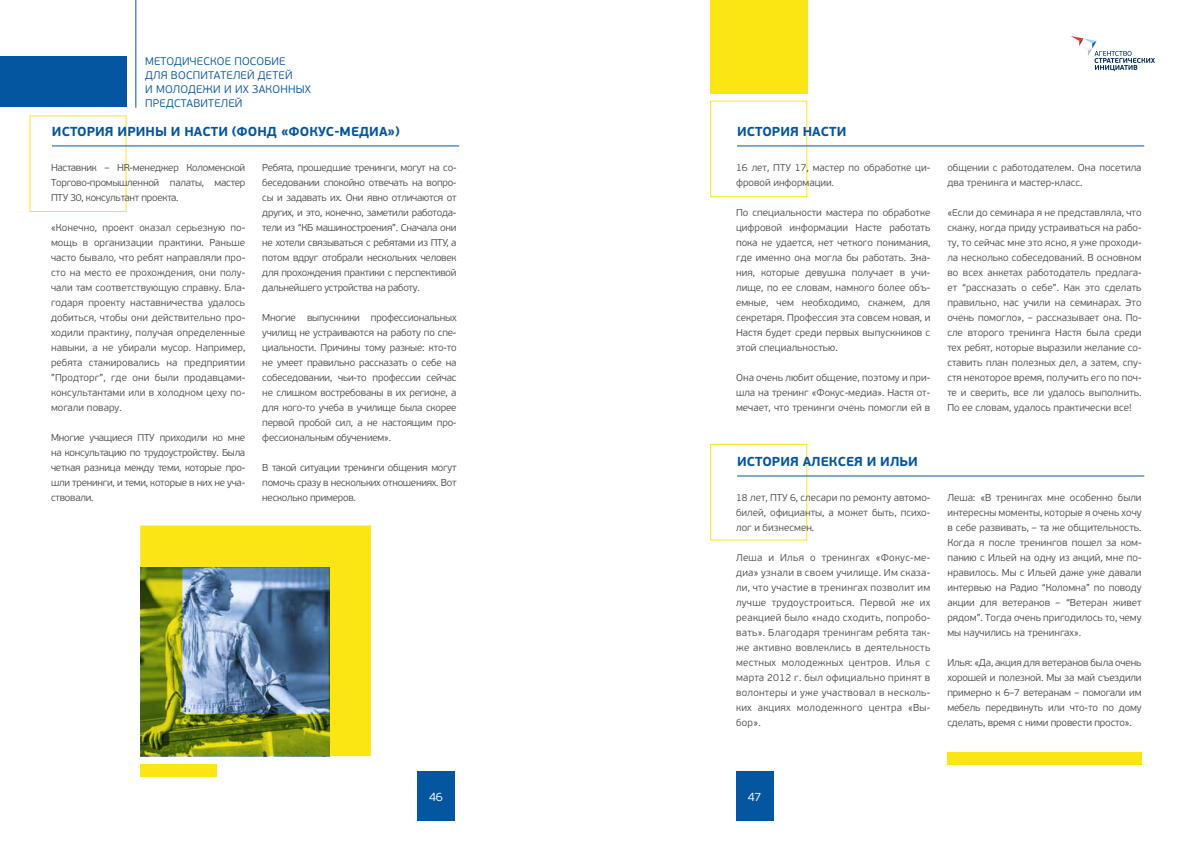
<style>
.page{position:relative;width:1191px;height:842px;background:#fff}
.page>*{position:absolute;margin:0;border:0;box-sizing:border-box;transform-origin:0 0}
.t1{font:700 13px "PF Beau Sans Pro";color:#0456a0}
.t2{font:300 12px "PF Beau Sans Pro";color:#fff}
.t3{font:300 11px/14px "PF Beau Sans Pro";letter-spacing:.02em;color:#0456a0}
.t4{font:300 10px/15px "PF Beau Sans Pro";color:#4a4a49;text-align:justify}
</style>
<div class="page">
<div style="left:710px;top:444px;width:97px;height:96px;border:1px solid #fbe614"></div>
<div style="left:710px;top:101px;width:97px;height:96px;border:1px solid #fbe614"></div>
<hr style="left:52px;top:145px;width:407px;height:1px;background:#0456a0">
<hr style="left:737px;top:145px;width:407px;height:1px;background:#0456a0">
<hr style="left:737px;top:475px;width:407px;height:1px;background:#0456a0">
<svg style="left:140px;top:525px;width:231px;height:231px;background:#9ea750"></svg>
<div style="left:140px;top:764px;width:77px;height:13px;background:#fbe614"></div>
<div style="left:947px;top:752px;width:194px;height:13px;background:#fbe614"></div>
<div style="left:710px;top:0;width:97px;height:93px;background:#fbe614"></div>
<div style="left:0;top:56px;width:126px;height:51px;background:#0456a0"></div>
<hr style="left:135px;top:0;width:1px;height:108px;background:#0456a0">
<svg style="left:1071px;top:36px;width:84px;height:35px"></svg>
<div style="left:417px;top:771px;width:37px;height:50px;background:#0456a0"></div>
<div style="left:736px;top:771px;width:37px;height:50px;background:#0456a0"></div>
<p class="t3" style="left:145px;top:54px;width:167px">Методическое пособие<br>для воспитателей детей<br>и молодежи и их законных представителей</p>
<h1 class="t1" style="left:52px;top:123px;width:349px">История Ирины и Насти (Фонд «Фокус-медиа»)</h1>
<h1 class="t1" style="left:737px;top:123px;width:111px">История Насти</h1>
<p class="t4" style="left:51px;top:160px;width:196px">Наставник – HR-менеджер Коломенской Торгово-промышленной палаты, мастер ПТУ 30, консультант проекта.</p>
<p class="t4" style="left:51px;top:220px;width:196px">«Конечно, проект оказал серьезную по&shy;мощь в организации практики. Раньше часто бывало, что ребят направляли про&shy;сто на место ее прохождения, они полу&shy;чали там соответствующую справку. Бла&shy;годаря проекту наставничества удалось добиться, чтобы они действительно про&shy;ходили практику, получая определенные навыки, а не убирали мусор. Например, ребята стажировались на предприятии ”Продторг”, где они были продавцами&shy;консультантами или в холодном цеху по&shy;могали повару.</p>
<p class="t4" style="left:51px;top:430px;width:196px">Многие учащиеся ПТУ приходили ко мне на консультацию по трудоустройству. Была четкая разница между теми, которые про&shy;шли тренинги, и теми, которые в них не уча&shy;ствовали.</p>
<p class="t4" style="left:262px;top:160px;width:196px">Ребята, прошедшие тренинги, могут на со&shy;беседовании спокойно отвечать на вопро&shy;сы и задавать их. Они явно отличаются от других, и это, конечно, заметили работода&shy;тели из “КБ машиностроения”. Сначала они не хотели связываться с ребятами из ПТУ, а потом вдруг отобрали нескольких человек для прохождения практики с перспективой дальнейшего устройства на работу.</p>
<p class="t4" style="left:262px;top:310px;width:196px">Многие выпускники профессиональных училищ не устраиваются на работу по спе&shy;циальности. Причины тому разные: кто-то не умеет правильно рассказать о себе на собеседовании, чьи-то профессии сейчас не слишком востребованы в их регионе, а для кого-то учеба в училище была скорее первой пробой сил, а не настоящим про&shy;фессиональным обучением».</p>
<p class="t4" style="left:262px;top:460px;width:196px">В такой ситуации тренинги общения могут помочь сразу в нескольких отношениях. Вот несколько примеров.</p>
<p class="t4" style="left:736px;top:160px;width:196px">16 лет, ПТУ 17, мастер по обработке ци&shy;фровой информации.</p>
<p class="t4" style="left:736px;top:205px;width:196px">По специальности мастера по обработке цифровой информации Насте работать пока не удается, нет четкого понимания, где именно она могла бы работать. Зна&shy;ния, которые девушка получает в учи&shy;лище, по ее словам, намного более объ&shy;емные, чем необходимо, скажем, для секретаря. Профессия эта совсем новая, и Настя будет среди первых выпускников с этой специальностью.</p>
<p class="t4" style="left:736px;top:370px;width:196px">Она очень любит общение, поэтому и при&shy;шла на тренинг «Фокус-медиа». Настя от&shy;мечает, что тренинги очень помогли ей в</p>
<h1 class="t1" style="left:737px;top:453px;width:182px">История Ал ексея и Ил ьи</h1>
<p class="t4" style="left:736px;top:490px;width:196px">18 лет, ПТУ 6, слесари по ремонту автомо&shy;билей, официанты, а может быть, психо&shy;лог и бизнесмен.</p>
<p class="t4" style="left:736px;top:550px;width:196px">Леша и Илья о тренингах «Фокус-ме&shy;диа» узнали в своем училище. Им сказа&shy;ли, что участие в тренингах позволит им лучше трудоустроиться. Первой же их реакцией было «надо сходить, попробо&shy;вать». Благодаря тренингам ребята так&shy;же активно вовлеклись в деятельность местных молодежных центров. Илья с марта 2012 г. был официально принят в волонтеры и уже участвовал в несколь&shy;ких акциях молодежного центра «Вы&shy;бор».</p>
<p class="t4" style="left:947px;top:160px;width:196px">общении с работодателем. Она посетила два тренинга и мастер-класс.</p>
<p class="t4" style="left:947px;top:205px;width:196px">«Если до семинара я не представляла, что скажу, когда приду устраиваться на рабо&shy;ту, то сейчас мне это ясно, я уже проходи&shy;ла несколько собеседований. В основном во всех анкетах работодатель предлага&shy;ет “рассказать о себе”. Как это сделать правильно, нас учили на семинарах. Это очень помогло», – рассказывает она. По&shy;сле второго тренинга Настя была среди тех ребят, которые выразили желание со&shy;ставить план полезных дел, а затем, спу&shy;стя некоторое время, получить его по поч&shy;те и сверить, все ли удалось выполнить.<br>По ее словам, удалось практически все!</p>
<p class="t4" style="left:947px;top:490px;width:196px">Леша: «В тренингах мне особенно были интересны моменты, которые я очень хочу в себе развивать, – та же общительность.<br>Когда я после тренингов пошел за ком&shy;панию с Ильей на одну из акций, мне по&shy;нравилось. Мы с Ильей даже уже давали интервью на Радио “Коломна” по поводу акции для ветеранов – “Ветеран живет рядом”. Тогда очень пригодилось то, чему мы научились на тренингах».</p>
<p class="t4" style="left:947px;top:655px;width:196px">Илья: «Да, акция для ветеранов была очень хорошей и полезной. Мы за май съездили примерно к 6–7 ветеранам – помогали им мебель передвинуть или что-то по дому сделать, время с ними провести просто».</p>
<p class="t2" style="left:429px;top:790px;width:15px">46</p>
<p class="t2" style="left:748px;top:790px;width:15px">47</p>
</div>
